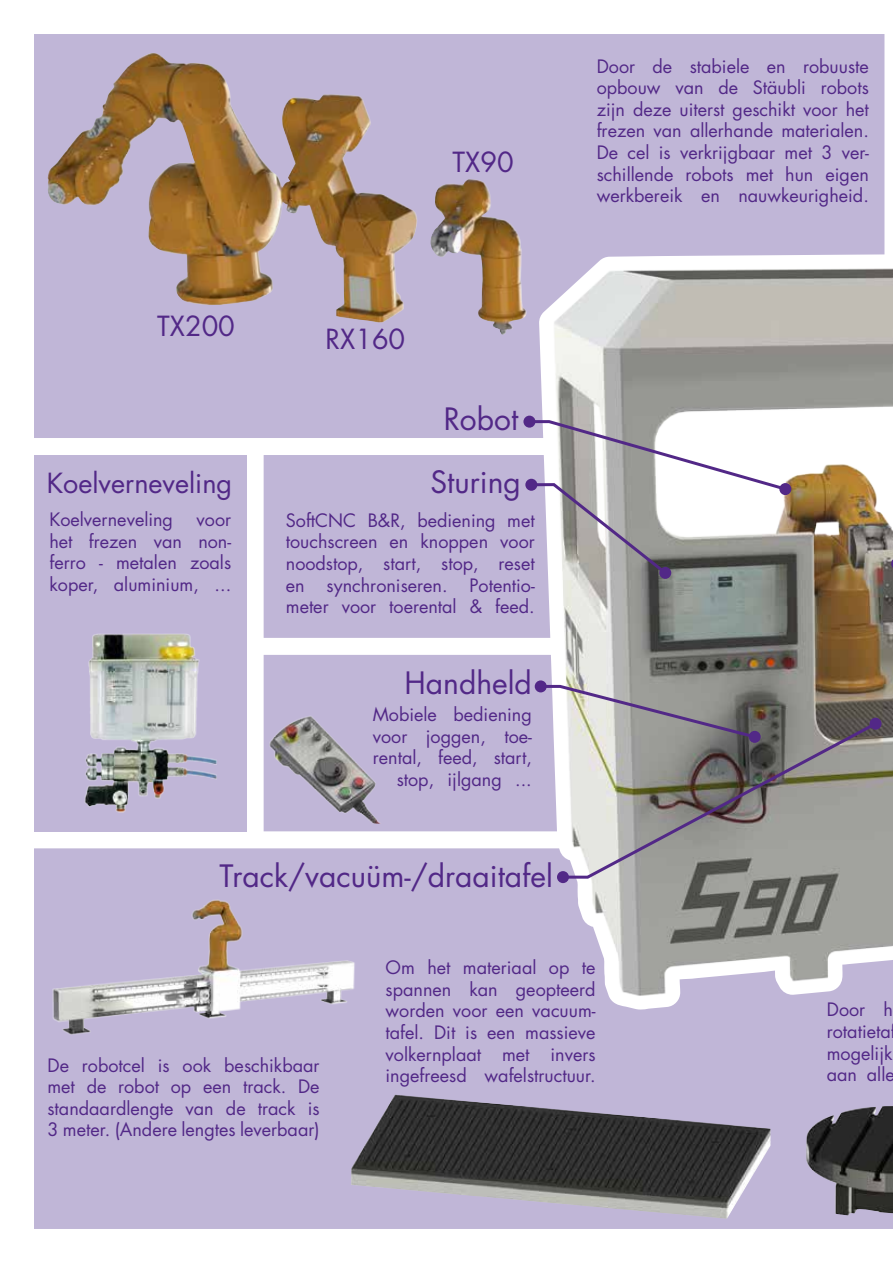
<style>
.page{position:relative;width:893px;height:1263px;background:#fff}
.page>*{position:absolute;margin:0;border:0;box-sizing:border-box;transform-origin:0 0}
.t1{font:30px "Futura Std";color:#522887}
.t2{font:27px "Futura Std";color:#522887}
.t3{font:18px/21.6px "Futura Std";color:#522887;text-align:justify}
</style>
<div class="page">
<div style="left:34px;top:34px;width:850px;height:404px;background:#c0b6d7"></div>
<div style="left:34px;top:848px;width:859px;height:381px;background:#c0b6d7"></div>
<div style="left:34px;top:455px;width:213px;height:376px;background:#c0b6d7"></div>
<div style="left:264px;top:455px;width:275px;height:183px;background:#c0b6d7"></div>
<div style="left:264px;top:655px;width:275px;height:176px;background:#c0b6d7"></div>
<img style="left:539px;top:254px;width:354px;height:755px">
<svg style="left:560px;top:720px;width:320px;height:160px;background:#999894"></svg>
<div style="left:869px;top:718px;width:12px;height:12px;background:#522887;border-radius:50%"></div>
<div style="left:557px;top:871px;width:12px;height:12px;background:#522887;border-radius:50%"></div>
<div style="left:779px;top:483px;width:12px;height:12px;background:#522887;border-radius:50%"></div>
<svg style="left:523px;top:416px;width:12px;height:12px"></svg>
<svg style="left:891px;top:558px;width:2px;height:12px"></svg>
<svg style="left:526px;top:419px;width:263px;height:158px"></svg>
<div style="left:525px;top:479px;width:12px;height:12px;background:#522887;border-radius:50%"></div>
<div style="left:659px;top:567px;width:12px;height:12px;background:#522887;border-radius:50%"></div>
<svg style="left:538px;top:683px;width:220px;height:57px;background:#a7a5a7"></svg>
<div style="left:749px;top:731px;width:12px;height:12px;background:#522887;border-radius:50%"></div>
<div style="left:535px;top:680px;width:12px;height:12px;background:#522887;border-radius:50%"></div>
<img style="left:267px;top:713px;width:119px;height:111px">
<img style="left:47px;top:53px;width:371px;height:271px">
<img style="left:351px;top:1094px;width:542px;height:125px">
<img style="left:85px;top:634px;width:132px;height:179px">
<img style="left:47px;top:864px;width:315px;height:178px">
<h2 class="t2" style="left:157px;top:308px;width:79px">TX200</h2>
<h2 class="t2" style="left:452px;top:145px;width:63px">TX90</h2>
<h2 class="t2" style="left:325px;top:322px;width:81px">RX160</h2>
<h1 class="t1" style="left:444px;top:399px;width:76px">Robot</h1>
<h2 class="t2" style="left:47px;top:466px;width:187px">Koelverneveling</h2>
<h1 class="t1" style="left:430px;top:463px;width:92px">Sturing</h1>
<p class="t3" style="left:49px;top:509px;width:125px">Koelverneveling</p>
<p class="t3" style="left:49px;top:509px;width:183px;text-indent:147px">voor het frezen van non&shy;ferro - metalen zoals koper, aluminium, ...</p>
<p class="t3" style="left:286px;top:510px;width:250px">SoftCNC B&amp;R, bediening met touchscreen en knoppen voor noodstop, start, stop, reset en synchroniseren. Potentio&shy;meter voor toerental &amp; feed.</p>
<h1 class="t1" style="left:405px;top:664px;width:129px">Handheld</h1>
<p class="t3" style="left:373px;top:704px;width:161px;text-align:right">Mobiele bediening voor joggen, toe&shy;rental, feed, start, stop, ijlgang ...</p>
<h1 class="t1" style="left:219px;top:856px;width:335px">Track/vacuüm-/draaitafel</h1>
<p class="t3" style="left:597px;top:55px;width:274px">Door de stabiele en robuuste opbouw van de Stäubli robots zijn deze uiterst geschikt voor het frezen van allerhande materialen.<br>De cel is verkrijgbaar met 3 ver&shy;schillende robots met hun eigen werkbereik en nauwkeurigheid.</p>
<p class="t3" style="left:47px;top:1054px;width:274px">De robotcel is ook beschikbaar met de robot op een track. De standaardlengte van de track is 3 meter. (Andere lengtes leverbaar)</p>
<p class="t3" style="left:386px;top:957px;width:212px">Om het materiaal op te spannen kan geopteerd worden voor een vacuum&shy;tafel. Dit is een massieve volkernplaat met invers ingefreesd wafelstructuur.</p>
<p class="t3" style="left:827px;top:999px;width:69px;text-align:left">Door h rotatieta mogelijk aan alle</p>
</div>
